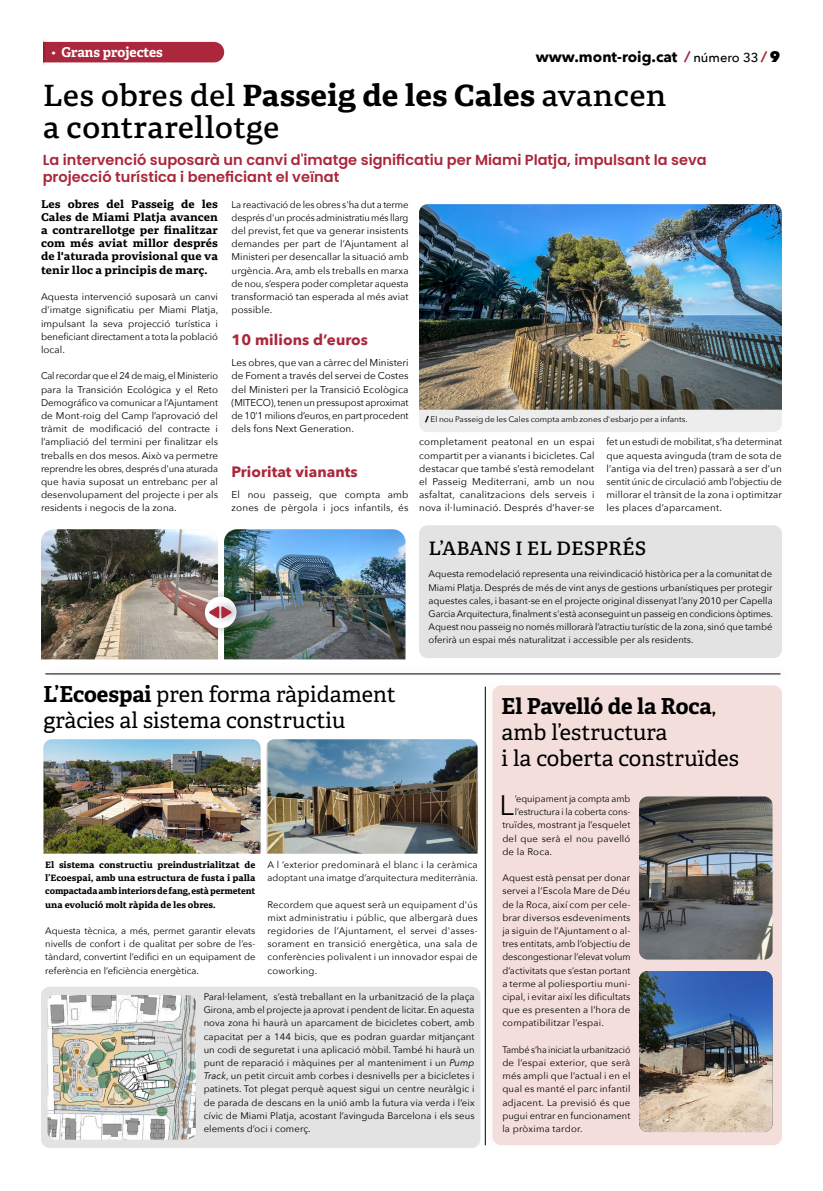
<style>
.page{position:relative;width:823px;height:1191px;background:#fff}
.page>*{position:absolute;margin:0;border:0;box-sizing:border-box;transform-origin:0 0}
.t1{font:30px/32px "Portada Text Bk";color:#000}
.t2{font:28.1px "Avenir Next";color:#000}
.t3{font:22px/26px "Adelle";color:#000}
.t4{font:19px "Portada Text Bk";color:#000}
.t5{font:700 18.4px "Adelle";color:#fff}
.t6{font:700 15px "Avenir Next";letter-spacing:.005em;color:#ab273b}
.t7{font:700 15px "Avenir Next";color:#000}
.t8{font:600 14.6px/17.5px "Poppins";color:#ab273b}
.t9{font:700 13.6px "Adelle";color:#fff}
.t10{font:700 11px/13.2px "Portada Text";letter-spacing:.005em;color:#000;text-align:justify}
.t11{font:9.9px/13.2px "Avenir Next";letter-spacing:-.01em;color:#000;text-align:justify}
.t12{font:9.8px/13.2px "Avenir Next";letter-spacing:.02em;color:#000}
.t13{font:9.8px/13.2px "Avenir Next";letter-spacing:.02em;color:#000;text-align:justify;scale:.96 1}
.t14{font:9.7px/13.2px "Avenir Next";letter-spacing:.005em;color:#000;text-align:justify}
.t15{font:9.7px/13.2px "Avenir Next";letter-spacing:.005em;color:#000;text-align:justify;scale:.96 1}
.t16{font:9.5px/13.2px "Avenir Next";letter-spacing:.01em;color:#000;text-align:justify}
.t17{font:9.5px/13.2px "Avenir Next";letter-spacing:.01em;color:#000;text-align:justify;scale:.94 1}
.t18{font:9.5px "Avenir Next";letter-spacing:.01em;color:#000;scale:.96 1}
.t19{font:700 9px/13.2px "Portada Text";letter-spacing:-.01em;color:#000;text-align:justify}
.t20{font:8px "Avenir Next";color:#000;scale:1.04 1}
.s1{font-family:"Portada Text";font-weight:700}
.s2{font-weight:800;color:#ab273b}
.s3{font-weight:500;font-size:13px}
.s4{font-weight:800}
.s5{font-weight:700}
.s6{font-style:italic}
</style>
<div class="page">
<div style="left:33px;top:42px;width:191px;height:20px;background:#ab273b;border-radius:10px"></div>
<div style="left:35px;top:38px;width:11px;height:28px;background:#000;opacity:.25"></div>
<div style="left:32px;top:36px;width:10px;height:32px;background:#fff"></div>
<div style="left:419px;top:204px;width:362px;height:228px;background:#ededed;border-radius:9px"></div>
<img style="left:419px;top:204px;width:362px;height:206px">
<div style="left:419px;top:525px;width:362px;height:133px;background:#e3e3e3;border-radius:9px"></div>
<img style="left:41px;top:529px;width:364px;height:130px">
<div style="left:44px;top:664px;width:749px;height:19px;background:#000;opacity:.35"></div>
<hr style="left:46px;top:673px;width:733px;height:1px;background:#000">
<div style="left:481px;top:679px;width:19px;height:473px;background:#000;opacity:.35"></div>
<hr style="left:485px;top:687px;width:1px;height:458px;background:#000">
<div style="left:492px;top:685px;width:289px;height:460px;background:#f3dedc;border-radius:9px"></div>
<div style="left:41px;top:986px;width:439px;height:161px;background:#e3e3e3;border-radius:9px"></div>
<img style="left:639px;top:796px;width:133px;height:163px">
<img style="left:43px;top:739px;width:217px;height:114px">
<img style="left:267px;top:739px;width:210px;height:114px">
<img style="left:47px;top:995px;width:149px;height:144px">
<img style="left:639px;top:971px;width:133px;height:161px">
<h3 class="t9" style="left:61px;top:43px;width:103px">Grans projectes</h3>
<h1 class="t1" style="left:43px;top:78px;width:624px">Les obres del <span class="s1">Passeig de les Cales</span> avancen a contrarellotge</h1>
<h3 class="t8" style="left:43px;top:151px;width:665px">La intervenció suposarà un canvi d'imatge significatiu per Miami Platja, impulsant la seva projecció turística i beneficiant el veïnat</h3>
<p class="t10" style="left:41px;top:197px;width:178px">Les obres del Passeig de les Cales de Miami Platja avancen a contrarellotge per finalitzar com més aviat millor després de l'aturada provisional que va tenir lloc a principis de març.</p>
<p class="t14" style="left:41px;top:290px;width:179px">Aquesta intervenció suposarà un canvi d'imatge significatiu per Miami Platja, impulsant la seva projecció turística i beneficiant directament a tota la població local.</p>
<p class="t15" style="left:41px;top:369px;width:186px">Cal recordar que el 24 de maig, el Ministerio para la Transición Ecológica y el Reto Demográfico va comunicar a l’Ajuntament de Mont-roig del Camp l’aprovació del tràmit de modificació del contracte i l’ampliació del termini per finalitzar els treballs en dos mesos. Això va permetre reprendre les obres, després d'una aturada que havia suposat un entrebanc per al desenvolupament del projecte i per als residents i negocis de la zona.</p>
<h3 class="t5" style="left:52px;top:40px;width:6px">·</h3>
<h3 class="t7" style="left:535px;top:44px;width:246px">www.mont-roig.cat <span class="s2">⁄</span> <span class="s3">número 33</span> <span class="s2">⁄</span> <span class="s4">9</span></h3>
<p class="t14" style="left:231px;top:197px;width:178px">La reactivació de les obres s'ha dut a terme després d'un procés administratiu més llarg del previst, fet que va generar insistents demandes per part de l’Ajuntament al Ministeri per desencallar la situació amb urgència. Ara, amb els treballs en marxa de nou, s’espera poder completar aquesta transformació tan esperada al més aviat possible.</p>
<h3 class="t6" style="left:231px;top:326px;width:138px">10 milions d’euros</h3>
<p class="t11" style="left:231px;top:356px;width:178px">Les obres, que van a càrrec del Ministeri de Foment a través del servei de Costes del Ministeri per la Transició Ecològica (MITECO), tenen un pressupost aproximat de 10’1 milions d’euros, en part procedent dels fons Next Generation.</p>
<h3 class="t6" style="left:231px;top:458px;width:128px">Prioritat vianants</h3>
<p class="t12" style="left:231px;top:488px;width:178px">El nou passeig, que compta amb zones de pèrgola i jocs infantils, és</p>
<p class="t20" style="left:425px;top:413px;width:253px"><span class="s4">/</span> El nou Passeig de les Cales compta amb zones d'esbarjo per a infants.</p>
<p class="t12" style="left:419px;top:435px;width:177px;text-align:justify">completament peatonal en un espai compartit per a vianants i bicicletes. Cal destacar que també s’està remodelant el Passeig Mediterrani, amb un nou asfaltat, canalitzacions dels serveis i nova il·luminació. Després d’haver-se</p>
<p class="t13" style="left:606px;top:435px;width:184px">fet un estudi de mobilitat, s’ha determinat que aquesta avinguda (tram de sota de l’antiga via del tren) passarà a ser d’un sentit únic de circulació amb l’objectiu de millorar el trànsit de la zona i optimitzar les places d’aparcament.</p>
<h3 class="t4" style="left:428px;top:535px;width:219px">L’ABANS I EL DESPRÉS</h3>
<p class="t16" style="left:428px;top:567px;width:346px">Aquesta remodelació representa una reivindicació històrica per a la comunitat de Miami Platja. Després de més de vint anys de gestions urbanístiques per protegir aquestes cales, i basant-se en el projecte original dissenyat l’any 2010 per Capella Garcia Arquitectura, finalment s'està aconseguint un passeig en condicions òptimes.<br>Aquest nou passeig no només millorarà l’atractiu turístic de la zona, sinó que també oferirà un espai més naturalitzat i accessible per als residents.</p>
<h3 class="t3" style="left:43px;top:681px;width:354px"><span class="s5">L’Ecoespai</span> pren forma ràpidament gràcies al sistema constructiu</h3>
<h3 class="t3" style="left:501px;top:693px;width:239px"><span class="s5">El Pavelló de la Roca</span>, amb l’estructura<br>i la coberta construïdes</h3>
<p class="t16" style="left:267px;top:857px;width:212px">A l ’exterior predominarà el blanc i la ceràmica adoptant una imatge d’arquitectura mediterrània.</p>
<p class="t16" style="left:267px;top:897px;width:211px">Recordem que aquest serà un equipament d'ús mixt administratiu i públic, que albergarà dues regidories de l’Ajuntament, el servei d'asses&shy;sorament en transició energètica, una sala de conferències polivalent i un innovador espai de coworking.</p>
<p class="t16" style="left:203px;top:989px;width:272px">Paral·lelament, s’està treballant en la urbanització de la plaça Girona, amb el projecte ja aprovat i pendent de licitar. En aquesta nova zona hi haurà un aparcament de bicicletes cobert, amb capacitat per a 144 bicis, que es podran guardar mitjançant un codi de seguretat i una aplicació mòbil. També hi haurà un punt de reparació i màquines per al manteniment i un <span class="s6">Pump Track</span>, un petit circuit amb corbes i desnivells per a bicicletes i patinets. Tot plegat perquè aquest sigui un centre neuràlgic i de parada de descans en la unió amb la futura via verda i l’eix cívic de Miami Platja, acostant l’avinguda Barcelona i els seus elements d’oci i comerç.</p>
<p class="t19" style="left:45px;top:858px;width:211px">El sistema constructiu preindustrialitzat de l’Ecoespai, amb una estructura de fusta i palla compactada amb interiors de fang, està permetent una evolució molt ràpida de les obres.</p>
<p class="t16" style="left:45px;top:923px;width:211px">Aquesta tècnica, a més, permet garantir elevats nivells de confort i de qualitat per sobre de l’es&shy;tàndard, convertint l’edifici en un equipament de referència en l’eficiència energètica.</p>
<h2 class="t2" style="left:499px;top:781px;width:16px">L</h2>
<p class="t18" style="left:514px;top:790px;width:122px">’equipament ja compta amb</p>
<p class="t18" style="left:514px;top:803px;width:122px">l’estructura i la coberta cons-</p>
<p class="t16" style="left:502px;top:818px;width:129px">truïdes, mostrant ja l’esquelet</p>
<p class="t16" style="left:502px;top:831px;width:129px">del que serà el nou pavelló</p>
<p class="t16" style="left:502px;top:844px;width:51px">de la Roca.</p>
<p class="t16" style="left:502px;top:870px;width:130px">Aquest està pensat per donar servei a l’Escola Mare de Déu de la Roca, així com per cele&shy;brar diversos esdeveniments ja siguin de l’Ajuntament o al&shy;tres entitats, amb l’objectiu de descongestionar l’elevat volum d’activitats que s’estan portant a terme al poliesportiu muni&shy;cipal, i evitar així les dificultats que es presenten a l’hora de compatibilitzar l’espai.</p>
<p class="t17" style="left:502px;top:1042px;width:138px">També s’ha iniciat la urbanització de l’espai exterior, que serà més ampli que l’actual i en el qual es manté el parc infantil adjacent. La previsió és que pugui entrar en funcionament la pròxima tardor.</p>
</div>
